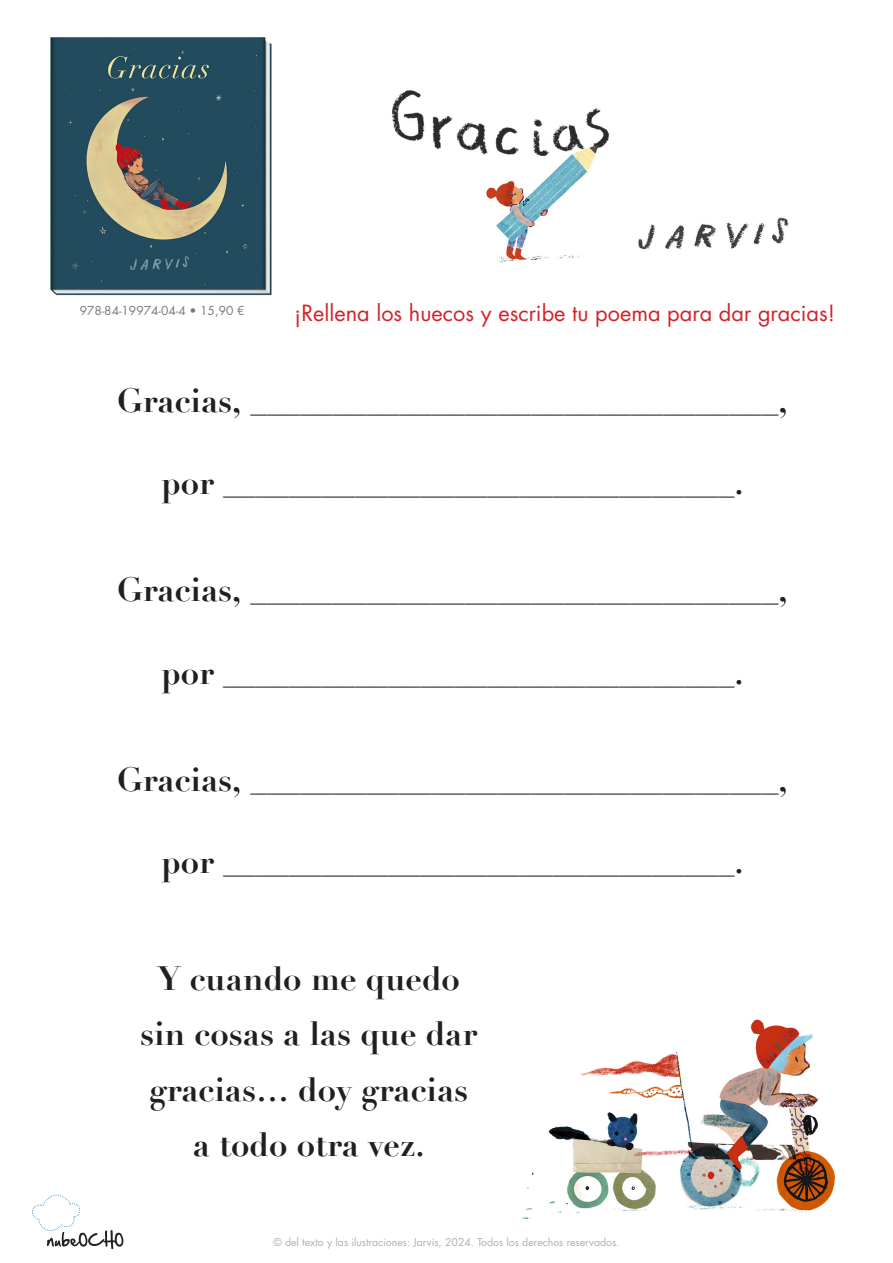
<style>
.page{position:relative;width:893px;height:1263px;background:#fff}
.page>*{position:absolute;margin:0;border:0;box-sizing:border-box;transform-origin:0 0}
.t1{font:700 33px/55.5px "Didot";color:#231f20;text-align:center}
.t2{font:21.75px "Futura Std";color:#d1232a}
.t3{font:12px "Futura Std";color:#231f20}
.t4{font:10.5px "Futura Std";color:#aeafb3}
</style>
<div class="page">
<img style="left:50px;top:37px;width:785px;height:1207px">
<svg style="left:32px;top:1192px;width:91px;height:57px"></svg>
<p class="t3" style="left:80px;top:303px;width:166px">978-84-19974-04-4 • 15,90 €</p>
<p class="t2" style="left:294px;top:299px;width:542px">¡Rellena los huecos y escribe tu poema para dar gracias!</p>
<p class="t1" style="left:117px;top:372px;width:672px">Gracias, ________________________________,</p>
<p class="t1" style="left:161px;top:455px;width:584px">por _______________________________.</p>
<p class="t1" style="left:117px;top:562px;width:672px">Gracias, ________________________________,</p>
<p class="t1" style="left:161px;top:644px;width:584px">por _______________________________.</p>
<p class="t1" style="left:117px;top:752px;width:672px">Gracias, ________________________________,</p>
<p class="t1" style="left:161px;top:834px;width:584px">por _______________________________.</p>
<p class="t1" style="left:140px;top:950px;width:338px">Y cuando me quedo sin cosas a las que dar gracias… doy gracias a todo otra vez.</p>
<p class="t4" style="left:273px;top:1235px;width:348px">© del texto y las ilustraciones: Jarvis, 2024. Todos los derechos reservados.</p>
</div>
